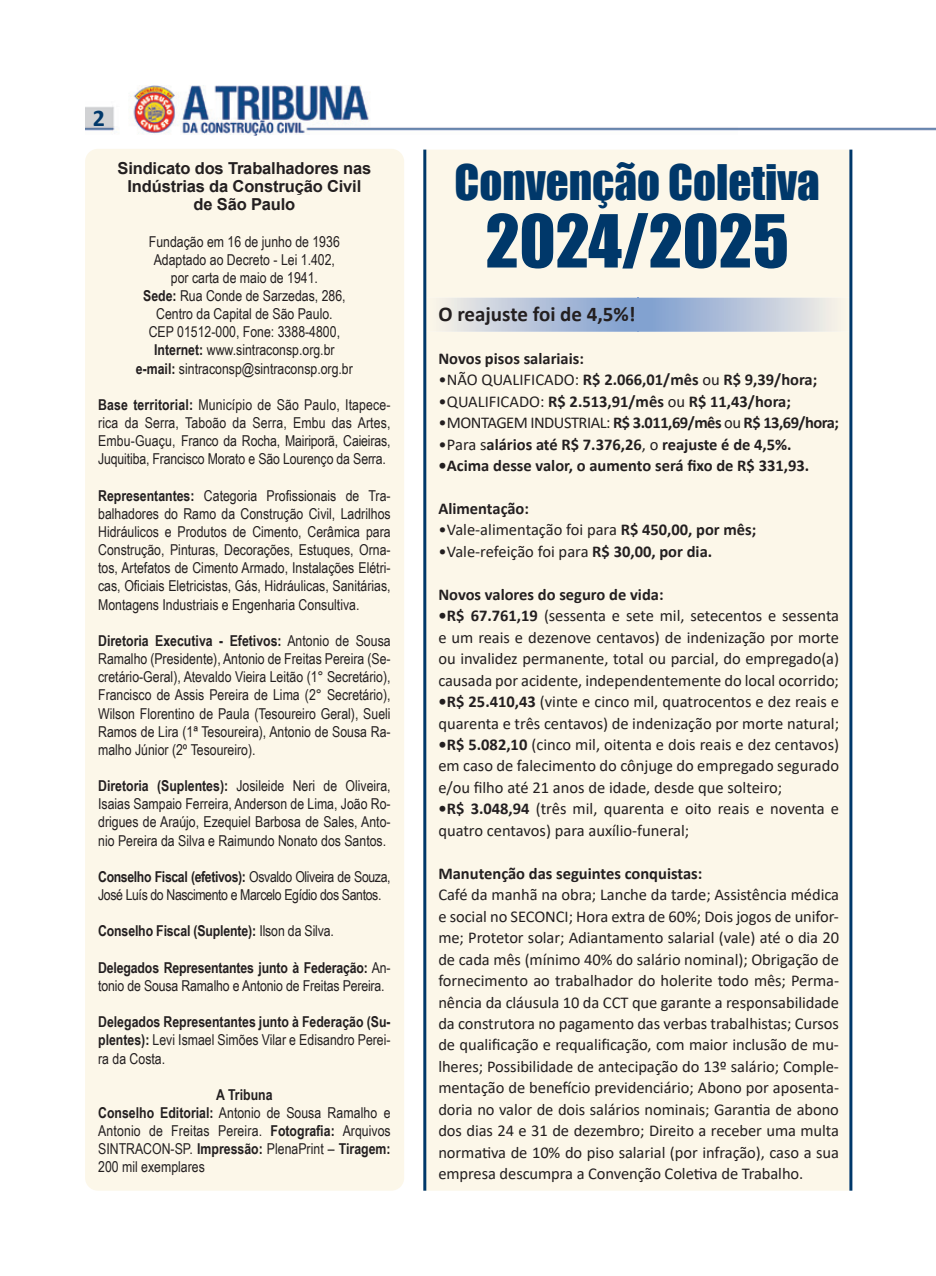
<style>
.page{position:relative;width:936px;height:1276px;background:#fff}
.page>*{position:absolute;margin:0;border:0;box-sizing:border-box;transform-origin:0 0}
.t1{font:67.5px "Impact";color:#00386a}
.t2{font:45px "Impact";color:#00386a}
.t3{font:700 24px "Calibri";color:#00386a}
.t4{font:700 21px "Calibri";color:#231f20}
.t5{font:16.5px/21.5px "Calibri";letter-spacing:-.005em;color:#231f20;text-align:justify}
.t6{font:700 16.5px "Calibri";color:#231f20}
.t7{font:700 16.5px/18.1px "Arial";letter-spacing:-.01em;color:#231f20;text-align:center}
.t8{font:700 16.5px "Calibri";letter-spacing:-.03em;color:#231f20}
.t9{font:15px/18.1px "Arial Narrow";color:#231f20;text-align:justify}
.t10{font:700 15px/18.1px "Arial Narrow";color:#231f20;text-align:justify}
.t11{font:15px/18.1px "Arial Narrow";letter-spacing:-.025em;color:#231f20}
.s1{font-weight:700}
.s2{font-weight:400}
</style>
<div class="page">
<img style="left:85px;top:85px;width:653px;height:50px">
<img style="left:738px;top:127px;width:197px;height:4px">
<div style="left:426px;top:150px;width:423px;height:1040px;background:#fcf7e9"></div>
<svg style="left:426px;top:298px;width:423px;height:34px"></svg>
<img style="left:637px;top:298px;width:1px;height:34px">
<div style="left:85px;top:149px;width:319px;height:1041px;background:#fcf7e9;border-radius:13px"></div>
<hr style="left:423px;top:150px;width:3px;height:1040px;background:#00386a">
<hr style="left:849px;top:150px;width:3px;height:1040px;background:#00386a">
<h3 class="t3" style="left:93px;top:101px;width:14px">2</h3>
<p class="t7" style="left:117px;top:159px;width:255px">Sindicato dos Trabalhadores nas<br>Indústrias da Construção Civil de São Paulo</p>
<p class="t9" style="left:136px;top:232px;width:218px;text-align:center">Fundação em 16 de junho de 1936<br>Adaptado ao Decreto - Lei 1.402,<br>por carta de maio de 1941.<br><span class="s1">Sede:</span> Rua Conde de Sarzedas, 286,<br>Centro da Capital de São Paulo.<br>CEP 01512-000, Fone: 3388-4800,<br><span class="s1">Internet:</span> www.sintraconsp.org.br <span class="s1">e-mail:</span> sintraconsp@sintraconsp.org.br</p>
<p class="t9" style="left:98px;top:395px;width:294px"><span class="s1">Base territorial:</span> Município de São Paulo, Itapece&shy;rica da Serra, Taboão da Serra, Embu das Artes, Embu-Guaçu, Franco da Rocha, Mairiporã, Caieiras, Juquitiba, Francisco Morato e São Lourenço da Serra.</p>
<p class="t9" style="left:98px;top:486px;width:294px"><span class="s1">Representantes:</span> Categoria Profissionais de Tra&shy;balhadores do Ramo da Construção Civil, Ladrilhos Hidráulicos e Produtos de Cimento, Cerâmica para Construção, Pinturas, Decorações, Estuques, Orna&shy;tos, Artefatos de Cimento Armado, Instalações Elétri&shy;cas, Oficiais Eletricistas, Gás, Hidráulicas, Sanitárias, Montagens Industriais e Engenharia Consultiva.</p>
<p class="t9" style="left:98px;top:631px;width:294px"><span class="s1">Diretoria Executiva - Efetivos:</span> Antonio de Sousa Ramalho (Presidente), Antonio de Freitas Pereira (Se&shy;cretário-Geral), Atevaldo Vieira Leitão (1° Secretário), Francisco de Assis Pereira de Lima (2° Secretário), Wilson Florentino de Paula (Tesoureiro Geral), Sueli Ramos de Lira (1ª Tesoureira), Antonio de Sousa Ra&shy;malho Júnior (2º Tesoureiro).</p>
<p class="t9" style="left:98px;top:776px;width:294px"><span class="s1">Diretoria (Suplentes):</span> Josileide Neri de Oliveira, Isaias Sampaio Ferreira, Anderson de Lima, João Ro&shy;drigues de Araújo, Ezequiel Barbosa de Sales, Anto&shy;nio Pereira da Silva e Raimundo Nonato dos Santos.</p>
<p class="t11" style="left:98px;top:867px;width:294px"><span class="s1">Conselho Fiscal (efetivos):</span> Osvaldo Oliveira de Souza,<br>José Luís do Nascimento e Marcelo Egídio dos Santos.</p>
<p class="t10" style="left:98px;top:921px;width:237px">Conselho Fiscal (Suplente): <span class="s2">Ilson da Silva.</span></p>
<p class="t9" style="left:98px;top:958px;width:294px"><span class="s1">Delegados Representantes junto à Federação:</span> An&shy;tonio de Sousa Ramalho e Antonio de Freitas Pereira.</p>
<p class="t10" style="left:98px;top:1012px;width:294px">Delegados Representantes junto à Federação (Su&shy;plentes): <span class="s2">Levi Ismael Simões Vilar e Edisandro Perei&shy;ra da Costa.</span></p>
<p class="t9" style="left:98px;top:1085px;width:294px;text-align:left;text-indent:118px"><span class="s1">A Tribuna<br>Conselho Editorial:</span> Antonio de Sousa Ramalho e Antonio de Freitas Pereira. <span class="s1">Fotografia:</span> Arquivos SINTRACON-SP. <span class="s1">Impressão:</span> PlenaPrint – <span class="s1">Tiragem:<br></span>200 mil exemplares</p>
<h2 class="t2" style="left:454px;top:147px;width:367px">Convenção Coletiva</h2>
<h1 class="t1" style="left:485px;top:189px;width:305px">2024/2025</h1>
<h3 class="t4" style="left:438px;top:299px;width:199px">O reajuste foi de 4,5%!</h3>
<p class="t6" style="left:438px;top:347px;width:147px">Novos pisos salariais:</p>
<p class="t6" style="left:438px;top:368px;width:380px"><span class="s2">• NÃO QUALIFICADO:</span> R$ 2.066,01/mês <span class="s2">ou</span> R$ 9,39/hora;</p>
<p class="t6" style="left:438px;top:389px;width:354px"><span class="s2">• QUALIFICADO:</span> R$ 2.513,91/mês <span class="s2">ou</span> R$ 11,43/hora;</p>
<p class="t8" style="left:438px;top:411px;width:402px"><span class="s2">• MONTAGEM INDUSTRIAL:</span> R$ 3.011,69/mês <span class="s2">ou</span> R$ 13,69/hora;</p>
<p class="t6" style="left:438px;top:432px;width:355px"><span class="s2">• Para s</span>alários até R$ 7.376,26<span class="s2">, o</span> reajuste é de 4,5%.</p>
<p class="t6" style="left:438px;top:454px;width:372px">• Acima desse valor, o aumento será fixo de R$ 331,93.</p>
<p class="t6" style="left:438px;top:497px;width:92px">Alimentação:</p>
<p class="t5" style="left:438px;top:519px;width:319px">• Vale-alimentação foi para <span class="s1">R$ 450,00, por mês;</span></p>
<p class="t5" style="left:438px;top:540px;width:275px">• Vale-refeição foi para <span class="s1">R$ 30,00, por dia.</span></p>
<p class="t6" style="left:438px;top:582px;width:227px">Novos valores do seguro de vida:</p>
<p class="t5" style="left:438px;top:604px;width:402px"><span class="s1">• R$ 67.761,19</span> (sessenta e sete mil, setecentos e sessenta e um reais e dezenove centavos) de indenização por morte ou invalidez permanente, total ou parcial, do empregado(a) causada por acidente, independentemente do local ocorrido;</p>
<p class="t5" style="left:438px;top:690px;width:402px"><span class="s1">• R$ 25.410,43</span> (vinte e cinco mil, quatrocentos e dez reais e quarenta e três centavos) de indenização por morte natural;</p>
<p class="t5" style="left:438px;top:733px;width:402px"><span class="s1">• R$ 5.082,10</span> (cinco mil, oitenta e dois reais e dez centavos) em caso de falecimento do cônjuge do empregado segurado e/ou filho até 21 anos de idade, desde que solteiro;</p>
<p class="t5" style="left:438px;top:798px;width:402px"><span class="s1">• R$ 3.048,94</span> (três mil, quarenta e oito reais e noventa e quatro centavos) para auxílio-funeral;</p>
<p class="t6" style="left:438px;top:861px;width:265px">Manutenção das seguintes conquistas:</p>
<p class="t5" style="left:438px;top:883px;width:402px">Café da manhã na obra; Lanche da tarde; Assistência médica e social no SECONCI; Hora extra de 60%; Dois jogos de unifor&shy;me; Protetor solar; Adiantamento salarial (vale) até o dia 20 de cada mês (mínimo 40% do salário nominal); Obrigação de fornecimento ao trabalhador do holerite todo mês; Perma&shy;nência da cláusula 10 da CCT que garante a responsabilidade da construtora no pagamento das verbas trabalhistas; Cursos de qualificação e requalificação, com maior inclusão de mu&shy;lheres; Possibilidade de antecipação do 13º salário; Comple&shy;mentação de benefício previdenciário; Abono por aposenta&shy;doria no valor de dois salários nominais; Garantia de abono dos dias 24 e 31 de dezembro; Direito a receber uma multa normativa de 10% do piso salarial (por infração), caso a sua empresa descumpra a Convenção Coletiva de Trabalho.</p>
</div>
